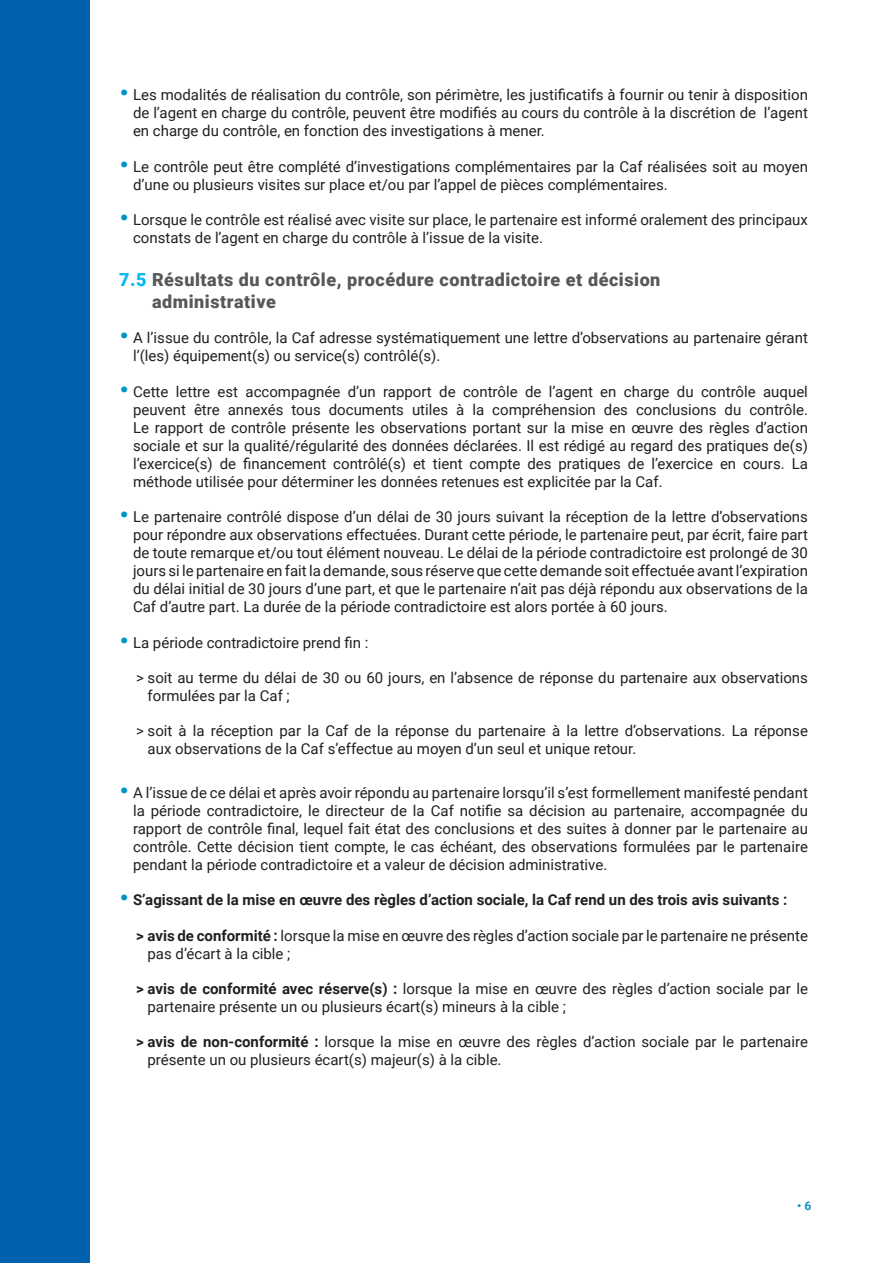
<style>
.page{position:relative;width:893px;height:1263px;background:#fff}
.page>*{position:absolute;margin:0;border:0;box-sizing:border-box;transform-origin:0 0}
.Titre_02_MaaxBlack{font:900 18px/21.6px "Roboto";letter-spacing:.03em;color:#57585a}
.texte{font:15px/18px "Roboto";color:#231f20;text-align:justify}
.alinéa{font:15px/18px "Roboto";color:#231f20}
.texte-2{font:700 15px "Roboto";color:#231f20}
.t1{font:700 12px "Roboto";color:#1492c7}
.s1{font-family:"Gotham";font-weight:500;font-size:21px;color:#0092c8}
.s2{color:#00baf1}
.s3{font-weight:700}
</style>
<div class="page">
<div style="left:0;top:0;width:90px;height:1263px;background:#0061ae"></div>
<p class="texte" style="left:133px;top:85px;width:676px;text-indent:-14px"><span class="s1">•</span> Les modalités de réalisation du contrôle, son périmètre, les justificatifs à fournir ou tenir à disposition de l’agent en charge du contrôle, peuvent être modifiés au cours du contrôle à la discrétion de l’agent en charge du contrôle, en fonction des investigations à mener.</p>
<p class="texte" style="left:133px;top:157px;width:676px;text-indent:-14px"><span class="s1">•</span> Le contrôle peut être complété d’investigations complémentaires par la Caf réalisées soit au moyen d’une ou plusieurs visites sur place et/ou par l’appel de pièces complémentaires.</p>
<p class="texte" style="left:133px;top:210px;width:676px;text-indent:-14px"><span class="s1">•</span> Lorsque le contrôle est réalisé avec visite sur place, le partenaire est informé oralement des principaux constats de l’agent en charge du contrôle à l’issue de la visite.</p>
<p class="Titre_02_MaaxBlack" style="left:152px;top:268px;width:510px;text-indent:-33px"><span class="s2">7.5</span> Résultats du contrôle, procédure contradictoire et décision administrative</p>
<p class="texte" style="left:133px;top:328px;width:676px;text-indent:-14px"><span class="s1">•</span> A l’issue du contrôle, la Caf adresse systématiquement une lettre d’observations au partenaire gérant l’(les) équipement(s) ou service(s) contrôlé(s).</p>
<p class="texte" style="left:133px;top:382px;width:676px;text-indent:-14px"><span class="s1">•</span> Cette lettre est accompagnée d’un rapport de contrôle de l’agent en charge du contrôle auquel peuvent être annexés tous documents utiles à la compréhension des conclusions du contrôle.<br>Le rapport de contrôle présente les observations portant sur la mise en œuvre des règles d’action sociale et sur la qualité/régularité des données déclarées. Il est rédigé au regard des pratiques de(s) l’exercice(s) de financement contrôlé(s) et tient compte des pratiques de l’exercice en cours. La méthode utilisée pour déterminer les données retenues est explicitée par la Caf.</p>
<p class="texte" style="left:133px;top:507px;width:676px;text-indent:-14px"><span class="s1">•</span> Le partenaire contrôlé dispose d’un délai de 30 jours suivant la réception de la lettre d’observations pour répondre aux observations effectuées. Durant cette période, le partenaire peut, par écrit, faire part de toute remarque et/ou tout élément nouveau. Le délai de la période contradictoire est prolongé de 30 jours si le partenaire en fait la demande, sous réserve que cette demande soit effectuée avant l’expiration du délai initial de 30 jours d’une part, et que le partenaire n’ait pas déjà répondu aux observations de la Caf d’autre part. La durée de la période contradictoire est alors portée à 60 jours.</p>
<p class="texte" style="left:119px;top:633px;width:251px"><span class="s1">•</span> La période contradictoire prend fin :</p>
<p class="alinéa" style="left:148px;top:668px;width:662px;text-indent:-12px">&gt; soit au terme du délai de 30 ou 60 jours, en l’absence de réponse du partenaire aux observations formulées par la Caf ;</p>
<p class="alinéa" style="left:148px;top:721px;width:662px;text-indent:-12px">&gt; soit à la réception par la Caf de la réponse du partenaire à la lettre d’observations. La réponse aux observations de la Caf s’effectue au moyen d’un seul et unique retour.</p>
<p class="texte" style="left:133px;top:783px;width:676px;text-indent:-14px"><span class="s1">•</span> A l’issue de ce délai et après avoir répondu au partenaire lorsqu’il s’est formellement manifesté pendant la période contradictoire, le directeur de la Caf notifie sa décision au partenaire, accompagnée du rapport de contrôle final, lequel fait état des conclusions et des suites à donner par le partenaire au contrôle. Cette décision tient compte, le cas échéant, des observations formulées par le partenaire pendant la période contradictoire et a valeur de décision administrative.</p>
<p class="texte-2" style="left:119px;top:890px;width:670px"><span class="s1">•</span> S’agissant de la mise en œuvre des règles d’action sociale, la Caf rend un des trois avis suivants :</p>
<p class="alinéa" style="left:148px;top:926px;width:662px;text-indent:-11px"><span class="s3">&gt; avis de conformité :</span> lorsque la mise en œuvre des règles d’action sociale par le partenaire ne présente pas d’écart à la cible ;</p>
<p class="alinéa" style="left:148px;top:979px;width:662px;text-indent:-11px"><span class="s3">&gt; avis de conformité avec réserve(s) :</span> lorsque la mise en œuvre des règles d’action sociale par le partenaire présente un ou plusieurs écart(s) mineurs à la cible ;</p>
<p class="alinéa" style="left:148px;top:1032px;width:662px;text-indent:-11px"><span class="s3">&gt; avis de non-conformité :</span> lorsque la mise en œuvre des règles d’action sociale par le partenaire présente un ou plusieurs écart(s) majeur(s) à la cible.</p>
<p class="t1" style="left:797px;top:1198px;width:16px">• 6</p>
</div>
